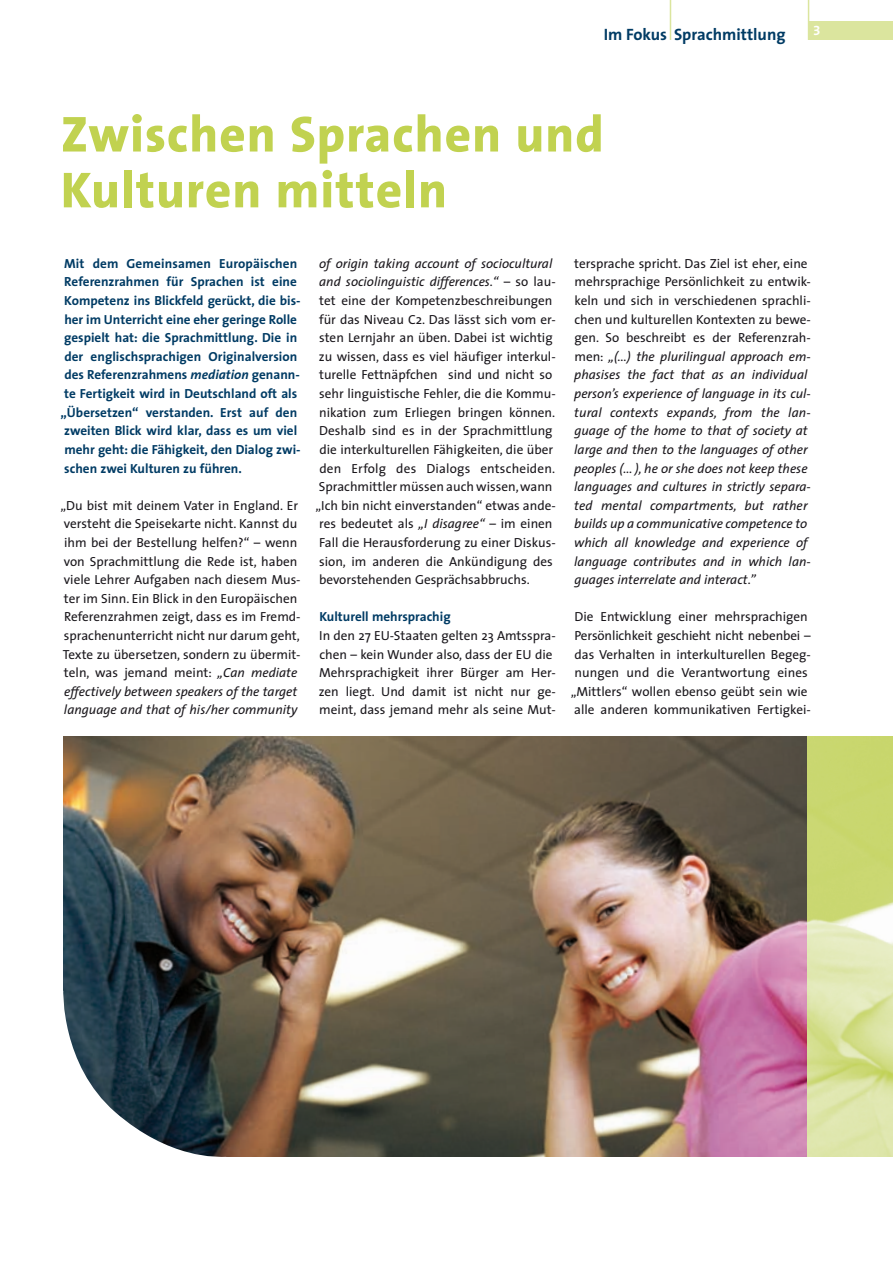
<style>
.page{position:relative;width:893px;height:1263px;background:#fff}
.page>*{position:absolute;margin:0;border:0;box-sizing:border-box;transform-origin:0 0}
.t1{font:51px/55.8px "The Sans W8 Ex Bld";letter-spacing:.02em;color:#c1d250}
.t2{font:700 16.5px "The Sans";color:#003b64}
.t3{font:13.5px "The Sans Bold Expert";color:#fff}
.t4{font:13.2px/18.6px "The Sans";color:#1a171c}
.t5{font:italic 13.2px/18.6px "The Sans";color:#1a171c}
.t6{font:700 13.2px/18.6px "The Sans";color:#003b64}
.s1{font-style:italic}
.s2{font-style:normal}
</style>
<div class="page">
<div style="left:808px;top:22px;width:85px;height:18px;background:#dbe59e"></div>
<hr style="left:808px;top:0;width:1px;height:40px;background:#dbe59e">
<hr style="left:670px;top:0;width:1px;height:40px;background:#dbe59e">
<img style="left:64px;top:736px;width:744px;height:420px">
<svg style="left:63px;top:991px;width:174px;height:166px"></svg>
<img style="left:808px;top:736px;width:85px;height:420px">
<p class="t2" style="left:604px;top:20px;width:183px">Im Fokus Sprachmittlung</p>
<h1 class="t1" style="left:61px;top:107px;width:544px">Zwischen Sprachen und<br>Kulturen mitteln</h1>
<p class="t3" style="left:813px;top:19px;width:9px">3</p>
<p class="t6" style="left:60px;top:254px;width:242px">Mit dem Gemeinsamen Europäischen Referenzrahmen für Sprachen ist eine Kompetenz ins Blickfeld gerückt, die bis&shy;her im Unterricht eine eher geringe Rolle gespielt hat: die Sprachmittlung. Die in der englischsprachigen Originalversion des Referenzrahmens <span class="s1">mediation</span> genann&shy;te Fertigkeit wird in Deutschland oft als „Übersetzen“ verstanden. Erst auf den zweiten Blick wird klar, dass es um viel mehr geht: die Fähigkeit, den Dialog zwi&shy;schen zwei Kulturen zu führen.</p>
<p class="t4" style="left:60px;top:496px;width:242px">„Du bist mit deinem Vater in England. Er versteht die Speisekarte nicht. Kannst du ihm bei der Bestellung helfen?“ – wenn von Sprachmittlung die Rede ist, haben viele Lehrer Aufgaben nach diesem Mus&shy;ter im Sinn. Ein Blick in den Europäischen Referenzrahmen zeigt, dass es im Fremd&shy;sprachenunterricht nicht nur darum geht, Texte zu übersetzen, sondern zu übermit&shy;teln, was jemand meint: <span class="s1">„Can mediate effectively between speakers of the target language and that of his/her community</span></p>
<p class="t4" style="left:316px;top:254px;width:242px"><span class="s1">of origin taking account of sociocultural and sociolinguistic differences.“</span> – so lau&shy;tet eine der Kompetenzbeschreibungen für das Niveau C2. Das lässt sich vom er&shy;sten Lernjahr an üben. Dabei ist wichtig zu wissen, dass es viel häufiger interkul&shy;turelle Fettnäpfchen sind und nicht so sehr linguistische Fehler, die die Kommu&shy;nikation zum Erliegen bringen können.<br>Deshalb sind es in der Sprachmittlung die interkulturellen Fähigkeiten, die über den Erfolg des Dialogs entscheiden.<br>Sprachmittler müssen auch wissen, wann „Ich bin nicht einverstanden“ etwas ande&shy;res bedeutet als <span class="s1">„I disagree“</span> – im einen Fall die Herausforderung zu einer Diskus&shy;sion, im anderen die Ankündigung des bevorstehenden Gesprächsabbruchs.</p>
<p class="t6" style="left:319px;top:607px;width:133px">Kulturell mehrsprachig</p>
<p class="t4" style="left:319px;top:626px;width:238px">In den 27 EU-Staaten gelten 23 Amtsspra&shy;chen – kein Wunder also, dass der EU die Mehrsprachigkeit ihrer Bürger am Her&shy;zen liegt. Und damit ist nicht nur ge&shy;meint, dass jemand mehr als seine Mut-</p>
<p class="t5" style="left:574px;top:254px;width:238px"><span class="s2">tersprache spricht. Das Ziel ist eher, eine mehrsprachige Persönlichkeit zu entwic&shy;keln und sich in verschiedenen sprachli&shy;chen und kulturellen Kontexten zu bewe&shy;gen. So beschreibt es der Referenzrah&shy;men:</span> „(...) the plurilingual approach em--- phasises the fact that as an individual person’s experience of language in its cul--- tural contexts expands, from the lan--- guage of the home to that of society at large and then to the languages of other peoples (... ), he or she does not keep these languages and cultures in strictly separa--- ted mental compartments, but rather builds up a communicative competence to which all knowledge and experience of language contributes and in which lan-- guages interrelate and interact.”</p>
<p class="t4" style="left:571px;top:607px;width:242px">Die Entwicklung einer mehrsprachigen Persönlichkeit geschieht nicht nebenbei – das Verhalten in interkulturellen Begeg&shy;nungen und die Verantwortung eines „Mittlers“ wollen ebenso geübt sein wie alle anderen kommunikativen Fertigkei-</p>
</div>
